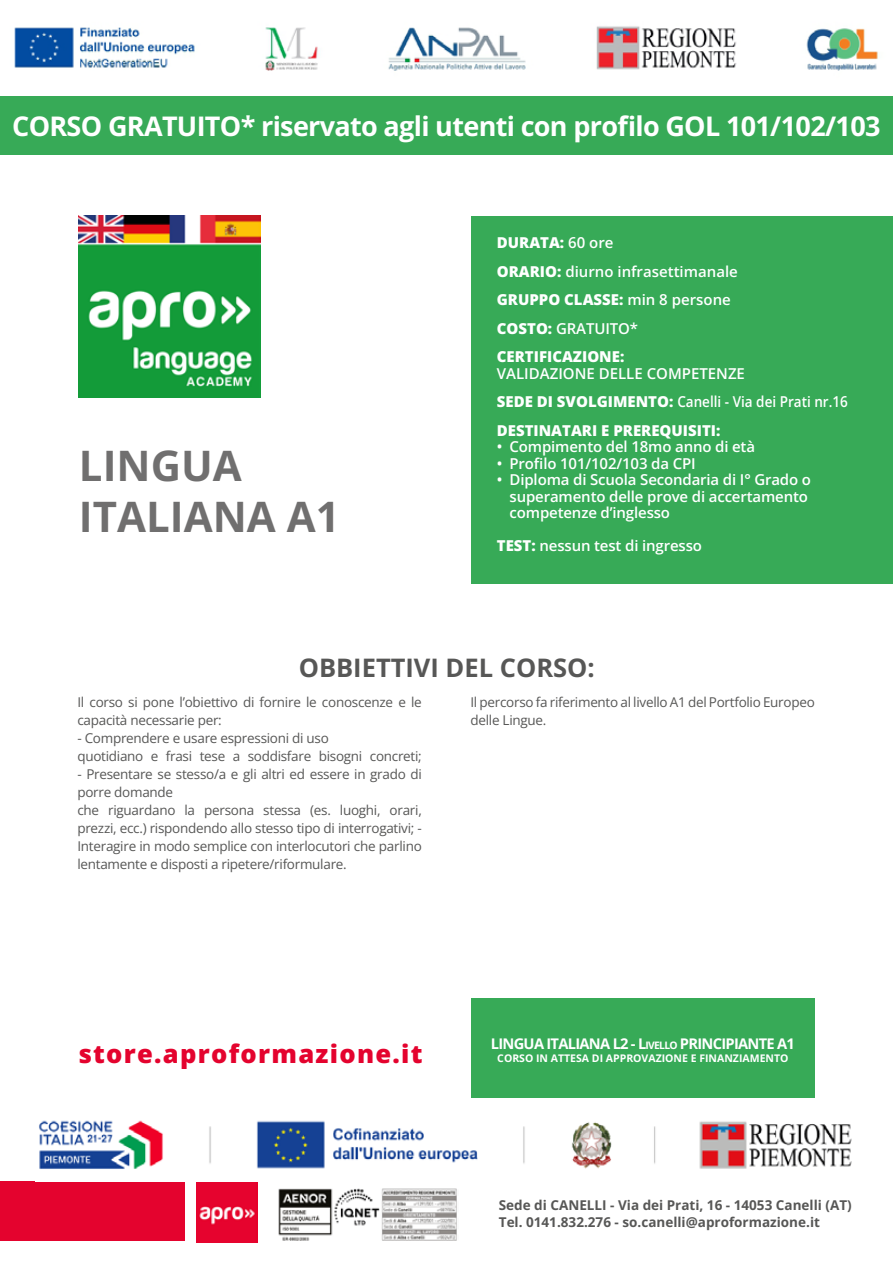
<style>
.page{position:relative;width:893px;height:1263px;background:#fff}
.page>*{position:absolute;margin:0;border:0;box-sizing:border-box;transform-origin:0 0}
.t1{font:42px/51px "Open Sans";color:#706f6f}
.t2{font:27px "Open Sans";letter-spacing:-.025em;color:#fff}
.t3{font:800 25.65px "Open Sans";letter-spacing:.05em;color:#e4032e}
.t4{font:25.5px "Open Sans";color:#575756}
.t5{font:600 15px/28.5px "Open Sans";letter-spacing:-.01em;color:#fff}
.t6{font:800 15px/28.5px "Open Sans";color:#fff}
.t7{font:14.7px "Open Sans";letter-spacing:-.05em;color:#fff}
.t8{font:13.5px/18px "Open Sans";letter-spacing:-.02em;color:#575756}
.t9{font:13.5px/17.5px "Open Sans";color:#575756}
.t10{font:10.5px "Open Sans";color:#fff}
.s1{font-weight:600}
.s2{font-weight:800}
.s3{font-size:10.35px}
</style>
<div class="page">
<div style="left:471px;top:216px;width:422px;height:368px;background:#37aa57"></div>
<div style="left:471px;top:998px;width:344px;height:99px;background:#37aa57"></div>
<img style="left:197px;top:1182px;width:60px;height:60px">
<div style="left:0;top:1181px;width:185px;height:60px;background:#e4032e"></div>
<img style="left:278px;top:1188px;width:179px;height:53px">
<img style="left:14px;top:26px;width:864px;height:45px">
<img style="left:39px;top:1120px;width:813px;height:49px">
<div style="left:0;top:96px;width:893px;height:59px;background:#37aa57"></div>
<img style="left:79px;top:216px;width:182px;height:182px">
<h2 class="t2" style="left:12px;top:107px;width:870px">CORSO GRATUITO* riservato agli utenti con profilo GOL 101/102/103</h2>
<h1 class="t1" style="left:79px;top:440px;width:262px">LINGUA<br>ITALIANA A1</h1>
<p class="t6" style="left:497px;top:228px;width:243px">DURATA: <span class="s1">60 ore<br></span>ORARIO: <span class="s1">diurno infrasettimanale<br></span>GRUPPO CLASSE: <span class="s1">min 8 persone<br></span>COSTO: <span class="s1">GRATUITO*<br></span>CERTIFICAZIONE:</p>
<p class="t5" style="left:497px;top:358px;width:353px">VALIDAZIONE DELLE COMPETENZE<br><span class="s2">SEDE DI SVOLGIMENTO:</span> Canelli - Via dei Prati nr.16<br><span class="s2">DESTINATARI E PREREQUISITI:</span></p>
<p class="t5" style="left:497px;top:432px;width:260px">• Compimento del 18mo anno di età</p>
<p class="t5" style="left:497px;top:448px;width:200px">• Profilo 101/102/103 da CPI</p>
<p class="t5" style="left:510px;top:471px;width:303px;line-height:16.5px;text-indent:-13px">• Diploma di Scuola Secondaria di I° Grado o superamento delle prove di accertamento competenze d’inglesso</p>
<p class="t5" style="left:497px;top:531px;width:207px"><span class="s2">TEST:</span> nessun test di ingresso</p>
<h3 class="t4" style="left:299px;top:650px;width:298px">OBBIETTIVI DEL CORSO:</h3>
<p class="t8" style="left:77px;top:693px;width:346px">Il corso si pone l’obiettivo di fornire le conoscenze e le capacità necessarie per:</p>
<p class="t8" style="left:77px;top:729px;width:346px">- Comprendere e usare espressioni di uso<br>quotidiano e frasi tese a soddisfare bisogni concreti;</p>
<p class="t8" style="left:77px;top:765px;width:346px">- Presentare se stesso/a e gli altri ed essere in grado di porre domande<br>che riguardano la persona stessa (es. luoghi, orari, prezzi, ecc.) rispondendo allo stesso tipo di interrogativi; - Interagire in modo semplice con interlocutori che parlino lentamente e disposti a ripetere/riformulare.</p>
<p class="t8" style="left:470px;top:693px;width:346px">Il percorso fa riferimento al livello A1 del Portfolio Europeo delle Lingue.</p>
<h3 class="t3" style="left:79px;top:1036px;width:345px">store.aproformazione.it</h3>
<p class="t7" style="left:491px;top:1034px;width:306px">LINGUA ITALIANA L2 - L<span class="s3">IVELLO</span> PRINCIPIANTE A1</p>
<p class="t10" style="left:497px;top:1051px;width:293px">CORSO IN ATTESA DI APPROVAZIONE E FINANZIAMENTO</p>
<p class="t9" style="left:499px;top:1196px;width:354px">Sede di CANELLI - Via dei Prati, 16 - 14053 Canelli (AT)<br>Tel. 0141.832.276 - so.canelli@aproformazione.it</p>
</div>
